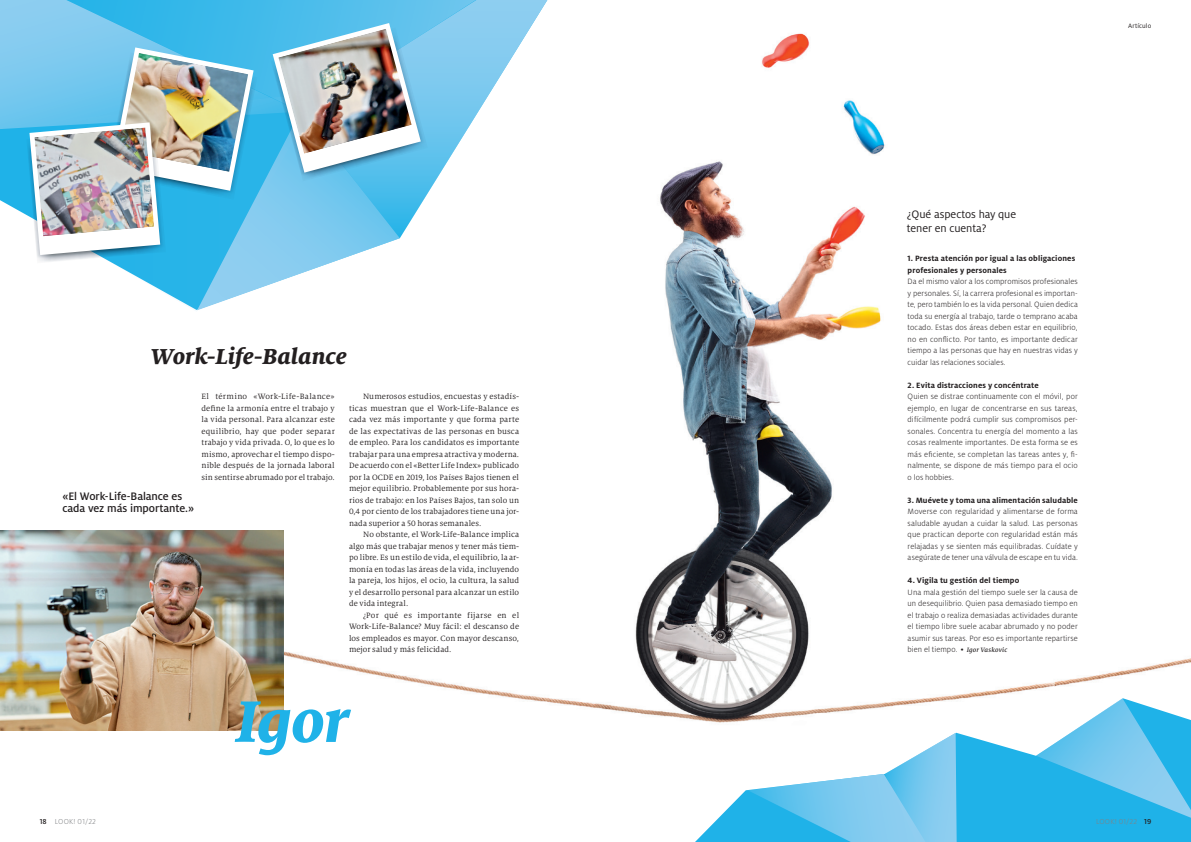
<style>
.page{position:relative;width:1191px;height:842px;background:#fff}
.page>*{position:absolute;margin:0;border:0;box-sizing:border-box;transform-origin:0 0}
.t1{font:italic 800 65px "Milo Serif Pro";color:#1fb2e8}
.t2{font:italic 800 24px "Milo Serif Pro";letter-spacing:-.005em;color:#231f20}
.t3{font:500 12px/12.5px "Milo Pro";letter-spacing:-.01em;color:#231f20}
.t4{font:12px/14px "Milo Pro";letter-spacing:-.005em;color:#231f20}
.t5{font:8.5px/11.5px "Milo Serif Pro";letter-spacing:.01em;color:#231f20;text-align:justify}
.t6{font:300 8.5px/11.5px "Milo Pro";letter-spacing:.01em;color:#231f20;text-align:justify}
.t7{font:700 8.5px/11.5px "Milo Pro";letter-spacing:.01em;color:#231f20}
.t8{font:300 8px "Milo Pro";letter-spacing:.025em;color:#808285}
.t9{font:7px "Milo Pro";letter-spacing:.015em;color:#231f20}
.s1{font-family:"Milo Serif Pro";font-weight:400}
.s2{font-family:"Milo Serif Pro";font-weight:500;font-style:italic;font-size:7px}
.s3{font-weight:500;color:#231f20}
</style>
<div class="page">
<img style="left:283px;top:33px;width:908px;height:698px">
<svg style="left:695px;top:698px;width:496px;height:144px"></svg>
<svg style="left:400px;top:238px;width:171px;height:72px"></svg>
<svg style="left:320px;top:255px;width:80px;height:55px"></svg>
<svg style="left:112px;top:255px;width:208px;height:57px"></svg>
<svg style="left:421px;top:33px;width:172px;height:205px"></svg>
<svg style="left:421px;top:0;width:159px;height:112px"></svg>
<svg style="left:747px;top:733px;width:211px;height:109px"></svg>
<svg style="left:1036px;top:698px;width:155px;height:122px"></svg>
<img style="left:0;top:530px;width:283px;height:201px">
<img style="left:421px;top:28px;width:7px;height:153px">
<img style="left:37px;top:255px;width:129px;height:8px">
<img style="left:0;top:0;width:421px;height:255px">
<img style="left:35px;top:128px;width:119px;height:108px">
<h2 class="t2" style="left:150px;top:342px;width:198px">Work-Life-Balance</h2>
<h3 class="t3" style="left:62px;top:490px;width:133px">«El Work-Life-Balance es cada vez más importante.»</h3>
<p class="t5" style="left:201px;top:391px;width:135px">El término «Work-Life-Balance» define la armonía entre el trabajo y la vida personal. Para alcanzar este equilibrio, hay que poder separar trabajo y vida privada. O, lo que es lo mismo, aprovechar el tiempo dispo&shy;nible después de la jornada laboral sin sentirse abrumado por el trabajo.</p>
<p class="t5" style="left:349px;top:391px;width:172px;text-indent:14px">Numerosos estudios, encuestas y estadís&shy;ticas muestran que el Work-Life-Balance es cada vez más importante y que forma parte de las expectativas de las personas en busca de empleo. Para los candidatos es importante trabajar para una empresa atractiva y moderna.<br>De acuerdo con el «Better Life Index» publicado por la OCDE en 2019, los Países Bajos tienen el mejor equilibrio. Probablemente por sus hora&shy;rios de trabajo: en los Países Bajos, tan solo un 0,4 por ciento de los trabajadores tiene una jor&shy;nada superior a 50 horas semanales.</p>
<p class="t5" style="left:349px;top:529px;width:172px;text-indent:14px">No obstante, el Work-Life-Balance implica algo más que trabajar menos y tener más tiem&shy;po libre. Es un estilo de vida, el equilibrio, la ar&shy;monía en todas las áreas de la vida, incluyendo la pareja, los hijos, el ocio, la cultura, la salud y el desarrollo personal para alcanzar un estilo de vida integral.</p>
<p class="t5" style="left:349px;top:609px;width:172px;text-indent:14px">¿Por qué es importante fijarse en el Work-Life-Balance? Muy fácil: el descanso de los empleados es mayor. Con mayor descanso, mejor salud y más felicidad.</p>
<h1 class="t1" style="left:235px;top:683px;width:115px">Igor</h1>
<p class="t9" style="left:1128px;top:22px;width:25px">Artículo</p>
<h3 class="t4" style="left:907px;top:207px;width:111px">¿Qué aspectos hay que tener en cuenta?</h3>
<p class="t7" style="left:907px;top:253px;width:169px">1. Presta atención por igual a las obligaciones profesionales y personales</p>
<p class="t6" style="left:907px;top:276px;width:172px">Da el mismo valor a los compromisos profesionales y personales. Sí, la carrera profesional es importan&shy;te, pero también lo es la vida personal. Quien dedica toda su energía al trabajo, tarde o temprano acaba tocado. Estas dos áreas deben estar en equilibrio, no en conflicto. Por tanto, es importante dedicar tiempo a las personas que hay en nuestras vidas y cuidar las relaciones sociales.</p>
<p class="t7" style="left:907px;top:379px;width:133px">2. Evita distracciones y concéntrate</p>
<p class="t6" style="left:907px;top:391px;width:172px">Quien se distrae continuamente con el móvil, por ejemplo, en lugar de concentrarse en sus tareas, difícilmente podrá cumplir sus compromisos per&shy;sonales. Concentra tu energía del momento a las cosas realmente importantes. De esta forma se es más eficiente, se completan las tareas antes y, fi&shy;nalmente, se dispone de más tiempo para el ocio o los hobbies.</p>
<p class="t7" style="left:907px;top:494px;width:172px">3. Muévete y toma una alimentación saludable</p>
<p class="t6" style="left:907px;top:506px;width:172px">Moverse con regularidad y alimentarse de forma saludable ayudan a cuidar la salud. Las personas que practican deporte con regularidad están más relajadas y se sienten más equilibradas. Cuídate y asegúrate de tener una válvula de escape en tu vida.</p>
<p class="t7" style="left:907px;top:575px;width:113px">4. Vigila tu gestión del tiempo</p>
<p class="t6" style="left:907px;top:586px;width:172px">Una mala gestión del tiempo suele ser la causa de un desequilibrio. Quien pasa demasiado tiempo en el trabajo o realiza demasiadas actividades durante el tiempo libre suele acabar abrumado y no poder asumir sus tareas. Por eso es importante repartirse bien el tiempo. <span class="s1">•</span> <span class="s2">Igor Vaskovic</span></p>
<p class="t8" style="left:40px;top:817px;width:58px"><span class="s3">18</span> LOOK! 01/22</p>
<p class="t8" style="left:1096px;top:817px;width:57px">LOOK! 01/22 <span class="s3">19</span></p>
</div>
